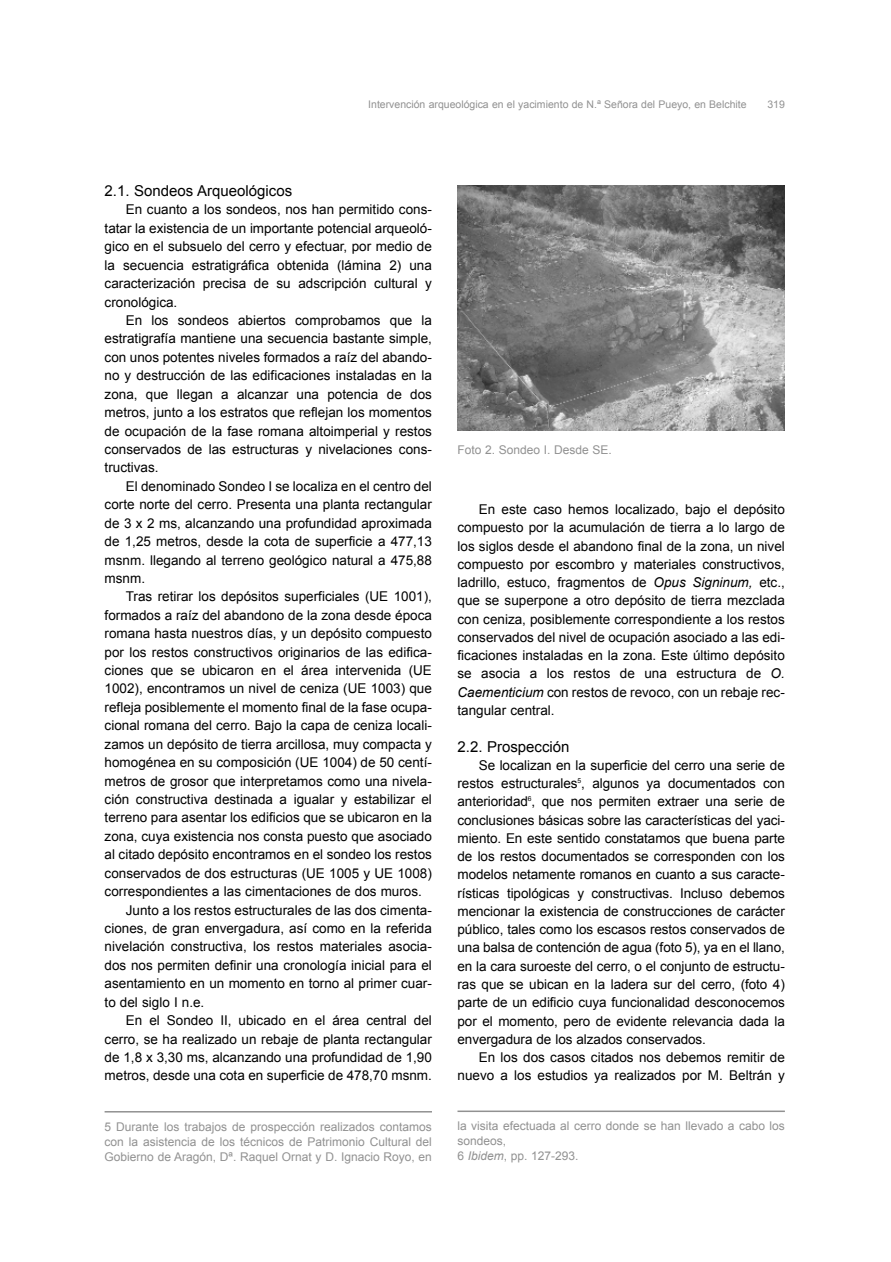
<style>
.page{position:relative;width:891px;height:1262px;background:#fff}
.page>*{position:absolute;margin:0;border:0;box-sizing:border-box;transform-origin:0 0}
.t1{font:15px "Arial";color:#000}
.t2{font:13.5px/18.3px "Arial";color:#000;text-align:justify}
.t3{font:12px/15px "Arial";color:#919191;text-align:justify}
.t4{font:10.5px "Arial";color:#919191}
.s1{font-style:italic}
</style>
<div class="page">
<svg style="left:104px;top:1111px;width:328px;height:2px"></svg>
<svg style="left:457px;top:1110px;width:328px;height:2px"></svg>
<img style="left:458px;top:185px;width:327px;height:246px">
<p class="t4" style="left:368px;top:98px;width:380px">Intervención arqueológica en el yacimiento de N.ª Señora del Pueyo, en Belchite</p>
<p class="t4" style="left:767px;top:98px;width:19px">319</p>
<p class="t1" style="left:105px;top:182px;width:189px">2.1. Sondeos Arqueológicos</p>
<p class="t2" style="left:105px;top:200px;width:329px;text-indent:21px">En cuanto a los sondeos, nos han permitido cons&shy;tatar la existencia de un importante potencial arqueoló&shy;gico en el subsuelo del cerro y efectuar, por medio de la secuencia estratigráfica obtenida (lámina 2) una caracterización precisa de su adscripción cultural y cronológica.</p>
<p class="t2" style="left:105px;top:311px;width:329px;text-indent:21px">En los sondeos abiertos comprobamos que la estratigrafía mantiene una secuencia bastante simple, con unos potentes niveles formados a raíz del abando&shy;no y destrucción de las edificaciones instaladas en la zona, que llegan a alcanzar una potencia de dos metros, junto a los estratos que reflejan los momentos de ocupación de la fase romana altoimperial y restos conservados de las estructuras y nivelaciones cons&shy;tructivas.</p>
<p class="t2" style="left:105px;top:477px;width:329px;text-indent:21px">El denominado Sondeo I se localiza en el centro del corte norte del cerro. Presenta una planta rectangular de 3 x 2 ms, alcanzando una profundidad aproximada de 1,25 metros, desde la cota de superficie a 477,13 msnm. llegando al terreno geológico natural a 475,88 msnm.</p>
<p class="t2" style="left:126px;top:587px;width:308px">Tras retirar los depósitos superficiales (UE 1001),</p>
<p class="t2" style="left:105px;top:606px;width:329px">formados a raíz del abandono de la zona desde época</p>
<p class="t2" style="left:105px;top:624px;width:329px">romana hasta nuestros días, y un depósito compuesto</p>
<p class="t2" style="left:105px;top:643px;width:329px">por los restos constructivos originarios de las edifica-</p>
<p class="t2" style="left:105px;top:661px;width:329px">ciones que se ubicaron en el área intervenida (UE</p>
<p class="t2" style="left:105px;top:679px;width:329px">1002), encontramos un nivel de ceniza (UE 1003) que</p>
<p class="t2" style="left:105px;top:698px;width:329px">refleja posiblemente el momento final de la fase ocupa-</p>
<p class="t2" style="left:105px;top:716px;width:329px">cional romana del cerro. Bajo la capa de ceniza locali-</p>
<p class="t2" style="left:105px;top:735px;width:329px">zamos un depósito de tierra arcillosa, muy compacta y</p>
<p class="t2" style="left:105px;top:753px;width:329px">homogénea en su composición (UE 1004) de 50 centí-</p>
<p class="t2" style="left:105px;top:771px;width:329px">metros de grosor que interpretamos como una nivela-</p>
<p class="t2" style="left:105px;top:790px;width:329px">ción constructiva destinada a igualar y estabilizar el</p>
<p class="t2" style="left:105px;top:808px;width:329px">terreno para asentar los edificios que se ubicaron en la</p>
<p class="t2" style="left:105px;top:827px;width:329px">zona, cuya existencia nos consta puesto que asociado</p>
<p class="t2" style="left:105px;top:845px;width:329px">al citado depósito encontramos en el sondeo los restos</p>
<p class="t2" style="left:105px;top:864px;width:329px">conservados de dos estructuras (UE 1005 y UE 1008)</p>
<p class="t2" style="left:105px;top:882px;width:319px">correspondientes a las cimentaciones de dos muros.</p>
<p class="t2" style="left:126px;top:900px;width:308px">Junto a los restos estructurales de las dos cimenta-</p>
<p class="t2" style="left:105px;top:919px;width:329px">ciones, de gran envergadura, así como en la referida</p>
<p class="t2" style="left:105px;top:937px;width:329px">nivelación constructiva, los restos materiales asocia-</p>
<p class="t2" style="left:105px;top:956px;width:329px">dos nos permiten definir una cronología inicial para el</p>
<p class="t2" style="left:105px;top:974px;width:329px">asentamiento en un momento en torno al primer cuar-</p>
<p class="t2" style="left:105px;top:992px;width:101px">to del siglo I n.e.</p>
<p class="t2" style="left:126px;top:1011px;width:308px">En el Sondeo II, ubicado en el área central del</p>
<p class="t2" style="left:105px;top:1029px;width:329px">cerro, se ha realizado un rebaje de planta rectangular</p>
<p class="t2" style="left:105px;top:1048px;width:329px">de 1,8 x 3,30 ms, alcanzando una profundidad de 1,90</p>
<p class="t2" style="left:105px;top:1066px;width:329px">metros, desde una cota en superficie de 478,70 msnm.</p>
<p class="t3" style="left:458px;top:442px;width:156px">Foto 2. Sondeo I. Desde SE.</p>
<p class="t2" style="left:458px;top:500px;width:329px;text-indent:21px">En este caso hemos localizado, bajo el depósito compuesto por la acumulación de tierra a lo largo de los siglos desde el abandono final de la zona, un nivel compuesto por escombro y materiales constructivos, ladrillo, estuco, fragmentos de <span class="s1">Opus Signinum,</span> etc., que se superpone a otro depósito de tierra mezclada con ceniza, posiblemente correspondiente a los restos conservados del nivel de ocupación asociado a las edi&shy;ficaciones instaladas en la zona. Este último depósito se asocia a los restos de una estructura de <span class="s1">O.<br>Caementicium</span> con restos de revoco, con un rebaje rec&shy;tangular central.</p>
<p class="t1" style="left:458px;top:738px;width:114px">2.2. Prospección</p>
<p class="t2" style="left:458px;top:756px;width:329px;text-indent:21px">Se localizan en la superficie del cerro una serie de restos estructurales<sup>5</sup>, algunos ya documentados con anterioridad<sup>6</sup>, que nos permiten extraer una serie de conclusiones básicas sobre las características del yaci&shy;miento. En este sentido constatamos que buena parte de los restos documentados se corresponden con los modelos netamente romanos en cuanto a sus caracte&shy;rísticas tipológicas y constructivas. Incluso debemos mencionar la existencia de construcciones de carácter público, tales como los escasos restos conservados de una balsa de contención de agua (foto 5), ya en el llano, en la cara suroeste del cerro, o el conjunto de estructu&shy;ras que se ubican en la ladera sur del cerro, (foto 4) parte de un edificio cuya funcionalidad desconocemos por el momento, pero de evidente relevancia dada la envergadura de los alzados conservados.</p>
<p class="t2" style="left:458px;top:1048px;width:329px;text-align:right">En los dos casos citados nos debemos remitir de nuevo a los estudios ya realizados por M. Beltrán y</p>
<p class="t3" style="left:105px;top:1119px;width:329px">5 Durante los trabajos de prospección realizados contamos con la asistencia de los técnicos de Patrimonio Cultural del Gobierno de Aragón, Dª. Raquel Ornat y D. Ignacio Royo, en</p>
<p class="t3" style="left:458px;top:1118px;width:329px;text-align:left">la visita efectuada al cerro donde se han llevado a cabo los sondeos,<br>6 <span class="s1">Ibidem</span>, pp. 127-293.</p>
</div>
